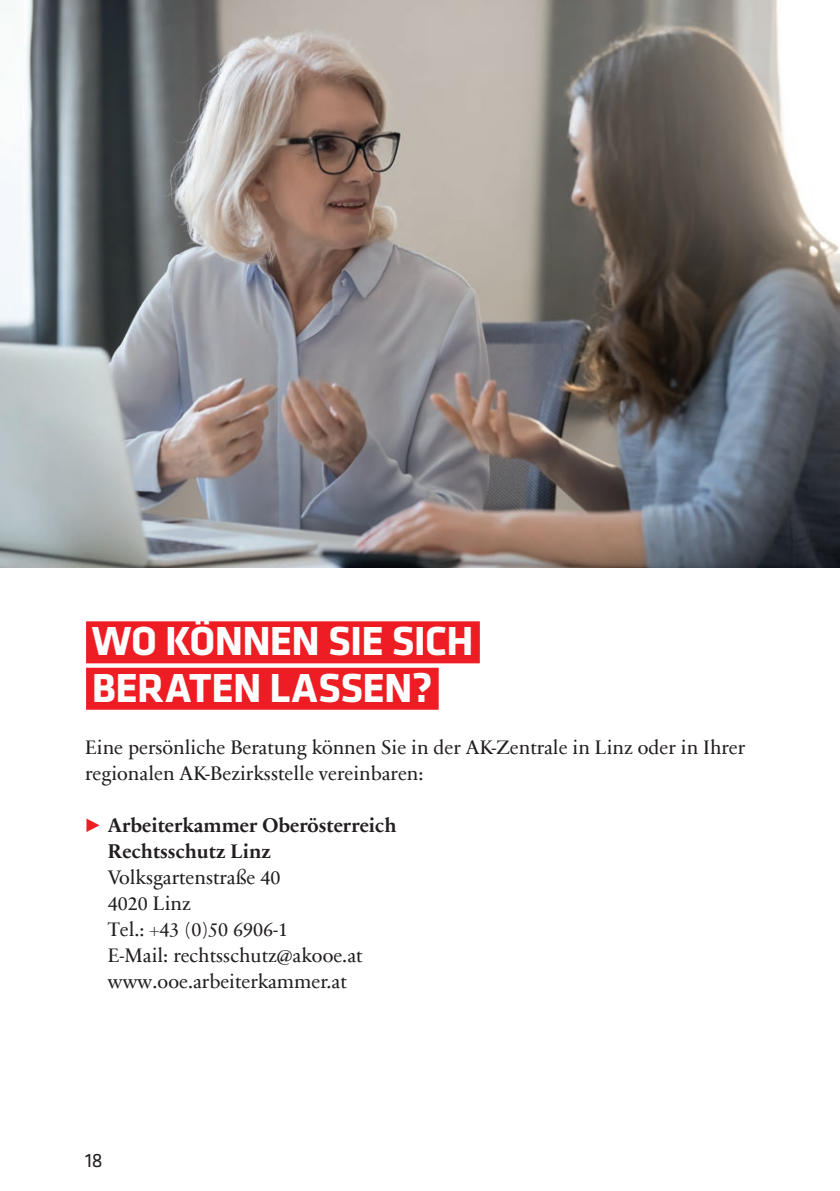
<style>
.page{position:relative;width:840px;height:1191px;background:#fff}
.page>*{position:absolute;margin:0;border:0;box-sizing:border-box;transform-origin:0 0}
.t1{font:700 42px/46.4px "Klavika Basic";letter-spacing:-.02em;color:#fff}
.t2{font:20px/26px "Sabon Next Com";color:#231f20}
.t3{font:700 20px/26px "Sabon Next Com";color:#231f20}
.t4{font:20px "Klavika Basic";color:#231f20}
.s1{color:#ee1d23}
</style>
<div class="page">
<img style="left:0;top:0;width:839px;height:567px">
<div style="left:86px;top:621px;width:393px;height:42px;background:#ee1d23"></div>
<div style="left:86px;top:667px;width:352px;height:42px;background:#ee1d23"></div>
<h1 class="t1" style="left:92px;top:616px;width:383px">WO KÖNNEN SIE SICH<br>BERATEN LASSEN?</h1>
<p class="t2" style="left:85px;top:733px;width:661px">Eine persönliche Beratung können Sie in der AK-Zentrale in Linz oder in Ihrer regionalen AK-Bezirksstelle vereinbaren:</p>
<p class="t3" style="left:108px;top:811px;width:290px;text-indent:-23px"><span class="s1">◆</span> Arbeiterkammer Oberösterreich<br>Rechtsschutz Linz</p>
<p class="t2" style="left:108px;top:863px;width:256px">Volksgartenstraße 40<br>4020 Linz<br>Tel.: +43 (0)50 6906-1<br>E-Mail: rechtsschutz@akooe.at www.ooe.arbeiterkammer.at</p>
<p class="t4" style="left:85px;top:1147px;width:19px">18</p>
</div>
